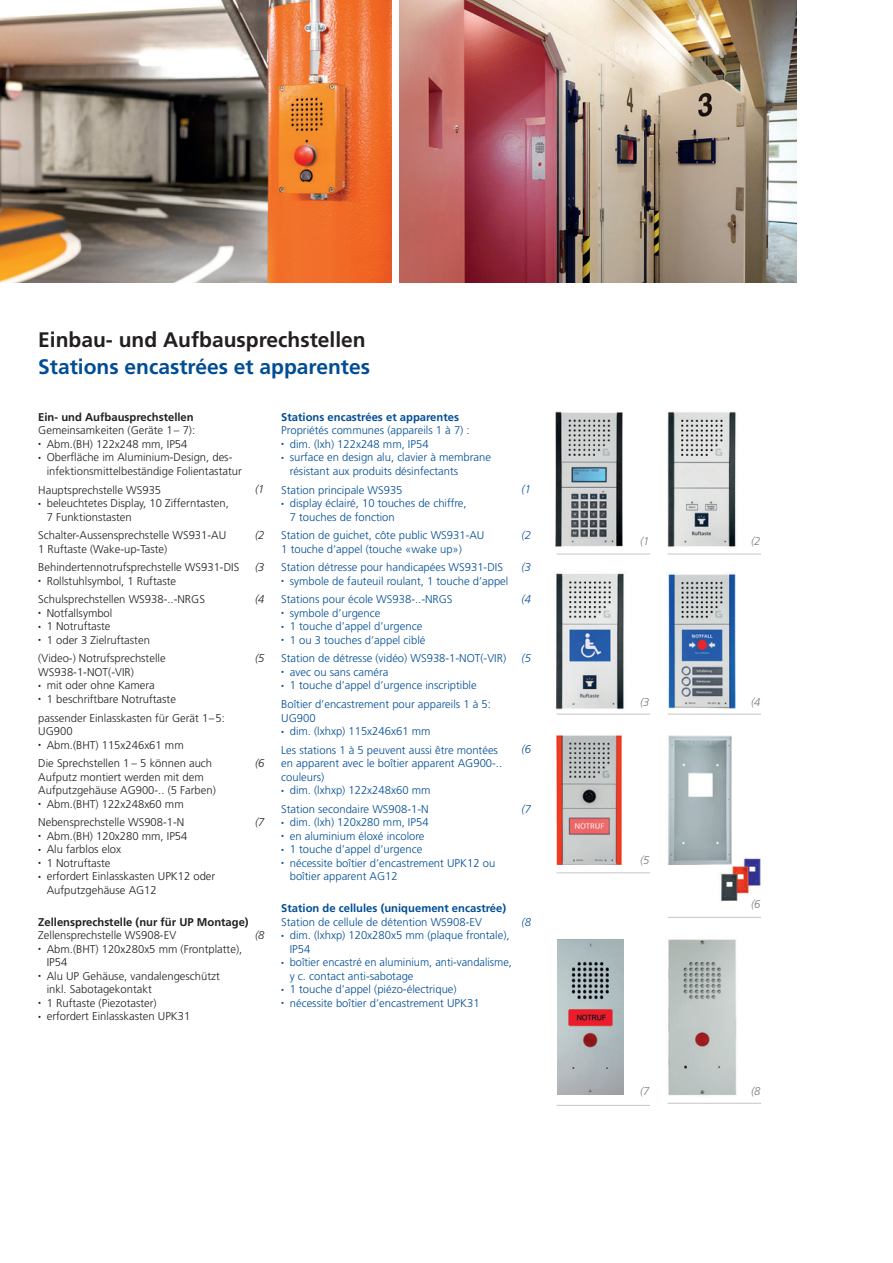
<style>
.page{position:relative;width:893px;height:1263px;background:#fff}
.page>*{position:absolute;margin:0;border:0;box-sizing:border-box;transform-origin:0 0}
.t1{font:700 21px "Frutiger LT Std";color:#014d95}
.t2{font:700 21px "Frutiger LT Std";color:#231f20}
.t3{font:300 11.25px/13.5px "Frutiger LT Std";color:#014d95}
.t4{font:300 11.25px/13.5px "Frutiger LT Std";color:#231f20}
.t5{font:700 11.25px "Frutiger LT Std";color:#014d95}
.t6{font:700 11.25px "Frutiger LT Std";color:#231f20}
.t7{font:italic 300 11.25px "Frutiger LT Std";color:#76787b}
.t8{font:italic 300 11.25px "Frutiger LT Std";color:#231f20}
.t9{font:italic 300 11.25px "Frutiger LT Std";color:#014d95}
.s1{font-size:6px}
</style>
<div class="page">
<img style="left:719px;top:858px;width:42px;height:43px">
<img style="left:668px;top:736px;width:64px;height:128px">
<img style="left:0;top:0;width:391px;height:283px">
<img style="left:400px;top:0;width:396px;height:283px">
<hr style="left:557px;top:554px;width:93px;height:1px;background:#c5c6c8">
<hr style="left:557px;top:714px;width:93px;height:1px;background:#c5c6c8">
<hr style="left:557px;top:872px;width:93px;height:1px;background:#c5c6c8">
<hr style="left:557px;top:1105px;width:93px;height:1px;background:#c5c6c8">
<hr style="left:668px;top:554px;width:93px;height:1px;background:#c5c6c8">
<hr style="left:668px;top:714px;width:93px;height:1px;background:#c5c6c8">
<hr style="left:668px;top:917px;width:93px;height:1px;background:#c5c6c8">
<hr style="left:668px;top:1103px;width:93px;height:1px;background:#c5c6c8">
<img style="left:668px;top:939px;width:69px;height:157px">
<img style="left:557px;top:939px;width:67px;height:155px">
<img style="left:556px;top:573px;width:68px;height:137px">
<img style="left:668px;top:573px;width:68px;height:136px">
<img style="left:556px;top:735px;width:66px;height:130px">
<img style="left:555px;top:411px;width:68px;height:136px">
<img style="left:667px;top:411px;width:69px;height:136px">
<h1 class="t2" style="left:38px;top:328px;width:329px">Einbau- und Aufbausprechstellen</h1>
<h1 class="t1" style="left:38px;top:355px;width:333px">Stations encastrées et apparentes</h1>
<p class="t6" style="left:38px;top:410px;width:157px">Ein- und Aufbausprechstellen</p>
<p class="t4" style="left:38px;top:424px;width:158px">Gemeinsamkeiten (Geräte 1 – 7):</p>
<p class="t4" style="left:38px;top:437px;width:151px"><span class="s1">•</span> Abm.(BH) 122x248 mm, IP54</p>
<p class="t4" style="left:47px;top:451px;width:196px;text-indent:-9px"><span class="s1">•</span> Oberfläche im Aluminium-Design, des&shy;infektionsmittelbeständige Folientastatur</p>
<p class="t4" style="left:38px;top:483px;width:124px">Hauptsprechstelle WS935</p>
<p class="t4" style="left:47px;top:497px;width:184px;text-indent:-9px"><span class="s1">•</span> beleuchtetes Display, 10 Zifferntasten,<br>7 Funktionstasten</p>
<p class="t4" style="left:38px;top:529px;width:189px">Schalter-Aussensprechstelle WS931-AU<br>1 Ruftaste (Wake-up-Taste)</p>
<p class="t4" style="left:38px;top:561px;width:203px">Behindertennotrufsprechstelle WS931-DIS</p>
<p class="t4" style="left:38px;top:572px;width:168px;line-height:18.6px"><span class="s1">•</span> Rollstuhlsymbol, 1 Ruftaste<br>Schulsprechstellen WS938-..-NRGS</p>
<p class="t4" style="left:38px;top:606px;width:76px"><span class="s1">•</span> Notfallsymbol</p>
<p class="t4" style="left:38px;top:620px;width:74px"><span class="s1">•</span> 1 Notruftaste</p>
<p class="t4" style="left:38px;top:631px;width:129px;line-height:18.6px"><span class="s1">•</span> 1 oder 3 Zielruftasten (Video-) Notrufsprechstelle</p>
<p class="t4" style="left:38px;top:665px;width:97px">WS938-1-NOT(-VIR)</p>
<p class="t4" style="left:38px;top:679px;width:118px"><span class="s1">•</span> mit oder ohne Kamera</p>
<p class="t4" style="left:38px;top:690px;width:188px;line-height:18.6px"><span class="s1">•</span> 1 beschriftbare Notruftaste passender Einlasskasten für Gerät 1–5:</p>
<p class="t4" style="left:38px;top:725px;width:36px">UG900</p>
<p class="t4" style="left:38px;top:735px;width:175px;line-height:18.6px"><span class="s1">•</span> Abm.(BHT) 115x246x61 mm<br>Die Sprechstellen 1 – 5 können auch</p>
<p class="t4" style="left:38px;top:770px;width:179px">Aufputz montiert werden mit dem<br>Aufputzgehäuse AG900-.. (5 Farben)</p>
<p class="t4" style="left:38px;top:795px;width:148px;line-height:18.6px"><span class="s1">•</span> Abm.(BHT) 122x248x60 mm<br>Nebensprechstelle WS908-1-N</p>
<p class="t4" style="left:38px;top:829px;width:151px"><span class="s1">•</span> Abm.(BH) 120x280 mm, IP54</p>
<p class="t4" style="left:38px;top:843px;width:84px"><span class="s1">•</span> Alu farblos elox</p>
<p class="t4" style="left:38px;top:856px;width:74px"><span class="s1">•</span> 1 Notruftaste</p>
<p class="t4" style="left:47px;top:870px;width:170px;text-indent:-9px"><span class="s1">•</span> erfordert Einlasskasten UPK12 oder<br>Aufputzgehäuse AG12</p>
<p class="t6" style="left:38px;top:915px;width:212px">Zellensprechstelle (nur für UP Montage)</p>
<p class="t4" style="left:38px;top:929px;width:139px">Zellensprechstelle WS908-EV</p>
<p class="t4" style="left:47px;top:942px;width:197px;text-indent:-9px"><span class="s1">•</span> Abm.(BHT) 120x280x5 mm (Frontplatte),<br>IP54</p>
<p class="t4" style="left:47px;top:969px;width:175px;text-indent:-9px"><span class="s1">•</span> Alu UP Gehäuse, vandalengeschützt inkl. Sabotagekontakt</p>
<p class="t4" style="left:38px;top:996px;width:120px"><span class="s1">•</span> 1 Ruftaste (Piezotaster)</p>
<p class="t4" style="left:38px;top:1010px;width:154px"><span class="s1">•</span> erfordert Einlasskasten UPK31</p>
<p class="t8" style="left:255px;top:483px;width:11px">(1</p>
<p class="t8" style="left:255px;top:529px;width:11px">(2</p>
<p class="t8" style="left:255px;top:561px;width:11px">(3</p>
<p class="t8" style="left:255px;top:593px;width:11px">(4</p>
<p class="t8" style="left:255px;top:652px;width:11px">(5</p>
<p class="t8" style="left:255px;top:757px;width:11px">(6</p>
<p class="t8" style="left:255px;top:816px;width:11px">(7</p>
<p class="t8" style="left:255px;top:929px;width:11px">(8</p>
<p class="t5" style="left:281px;top:410px;width:179px">Stations encastrées et apparentes</p>
<p class="t3" style="left:281px;top:424px;width:190px">Propriétés communes (appareils 1 à 7) :</p>
<p class="t3" style="left:281px;top:437px;width:149px"><span class="s1">•</span> dim. (lxh) 122x248 mm, IP54</p>
<p class="t3" style="left:290px;top:451px;width:203px;text-indent:-9px"><span class="s1">•</span> surface en design alu, clavier à membrane résistant aux produits désinfectants</p>
<p class="t3" style="left:281px;top:483px;width:123px">Station principale WS935</p>
<p class="t3" style="left:290px;top:497px;width:178px;text-indent:-9px"><span class="s1">•</span> display éclairé, 10 touches de chiffre,<br>7 touches de fonction</p>
<p class="t3" style="left:281px;top:529px;width:205px">Station de guichet, côte public WS931-AU<br>1 touche d‘appel (touche «wake up»)</p>
<p class="t3" style="left:281px;top:561px;width:223px">Station détresse pour handicapées WS931-DIS</p>
<p class="t3" style="left:281px;top:572px;width:229px;line-height:18.6px"><span class="s1">•</span> symbole de fauteuil roulant, 1 touche d’appel<br>Stations pour école WS938-..-NRGS</p>
<p class="t3" style="left:281px;top:606px;width:101px"><span class="s1">•</span> symbole d’urgence</p>
<p class="t3" style="left:281px;top:620px;width:143px"><span class="s1">•</span> 1 touche d’appel d’urgence</p>
<p class="t3" style="left:281px;top:631px;width:226px;line-height:18.6px"><span class="s1">•</span> 1 ou 3 touches d’appel ciblé<br>Station de détresse (vidéo) WS938-1-NOT(-VIR)</p>
<p class="t3" style="left:281px;top:665px;width:109px"><span class="s1">•</span> avec ou sans caméra</p>
<p class="t3" style="left:281px;top:676px;width:211px;line-height:18.6px"><span class="s1">•</span> 1 touche d’appel d’urgence inscriptible<br>Boîtier d’encastrement pour appareils 1 à 5:</p>
<p class="t3" style="left:281px;top:711px;width:36px">UG900</p>
<p class="t3" style="left:281px;top:722px;width:218px;line-height:18.6px"><span class="s1">•</span> dim. (lxhxp) 115x246x61 mm<br>Les stations 1 à 5 peuvent aussi être montées</p>
<p class="t3" style="left:281px;top:757px;width:222px">en apparent avec le boîtier apparent AG900-.. couleurs)</p>
<p class="t3" style="left:281px;top:781px;width:151px;line-height:18.6px"><span class="s1">•</span> dim. (lxhxp) 122x248x60 mm<br>Station secondaire WS908-1-N</p>
<p class="t3" style="left:281px;top:816px;width:149px"><span class="s1">•</span> dim. (lxh) 120x280 mm, IP54</p>
<p class="t3" style="left:281px;top:829px;width:145px"><span class="s1">•</span> en aluminium éloxé incolore</p>
<p class="t3" style="left:281px;top:843px;width:143px"><span class="s1">•</span> 1 touche d’appel d’urgence</p>
<p class="t3" style="left:290px;top:856px;width:207px;text-indent:-9px"><span class="s1">•</span> nécessite boîtier d’encastrement UPK12 ou boîtier apparent AG12</p>
<p class="t5" style="left:281px;top:902px;width:226px">Station de cellules (uniquement encastrée)</p>
<p class="t3" style="left:281px;top:915px;width:202px">Station de cellule de détention WS908-EV</p>
<p class="t3" style="left:290px;top:929px;width:221px;text-indent:-9px"><span class="s1">•</span> dim. (lxhxp) 120x280x5 mm (plaque frontale),<br>IP54</p>
<p class="t3" style="left:290px;top:956px;width:224px;text-indent:-9px"><span class="s1">•</span> boîtier encastré en aluminium, anti-vandalisme, y c. contact anti-sabotage</p>
<p class="t3" style="left:281px;top:983px;width:177px"><span class="s1">•</span> 1 touche d’appel (piézo-électrique)</p>
<p class="t3" style="left:281px;top:996px;width:200px"><span class="s1">•</span> nécessite boîtier d’encastrement UPK31</p>
<p class="t9" style="left:522px;top:483px;width:11px">(1</p>
<p class="t9" style="left:522px;top:528px;width:11px">(2</p>
<p class="t9" style="left:522px;top:561px;width:11px">(3</p>
<p class="t9" style="left:522px;top:593px;width:11px">(4</p>
<p class="t9" style="left:522px;top:652px;width:11px">(5</p>
<p class="t9" style="left:522px;top:743px;width:11px">(6</p>
<p class="t9" style="left:522px;top:802px;width:11px">(7</p>
<p class="t9" style="left:522px;top:915px;width:11px">(8</p>
<p class="t7" style="left:640px;top:535px;width:11px">(1</p>
<p class="t7" style="left:751px;top:535px;width:11px">(2</p>
<p class="t7" style="left:640px;top:696px;width:11px">(3</p>
<p class="t7" style="left:751px;top:696px;width:11px">(4</p>
<p class="t7" style="left:640px;top:853px;width:11px">(5</p>
<p class="t7" style="left:751px;top:898px;width:11px">(6</p>
<p class="t7" style="left:640px;top:1084px;width:11px">(7</p>
<p class="t7" style="left:751px;top:1084px;width:11px">(8</p>
</div>
